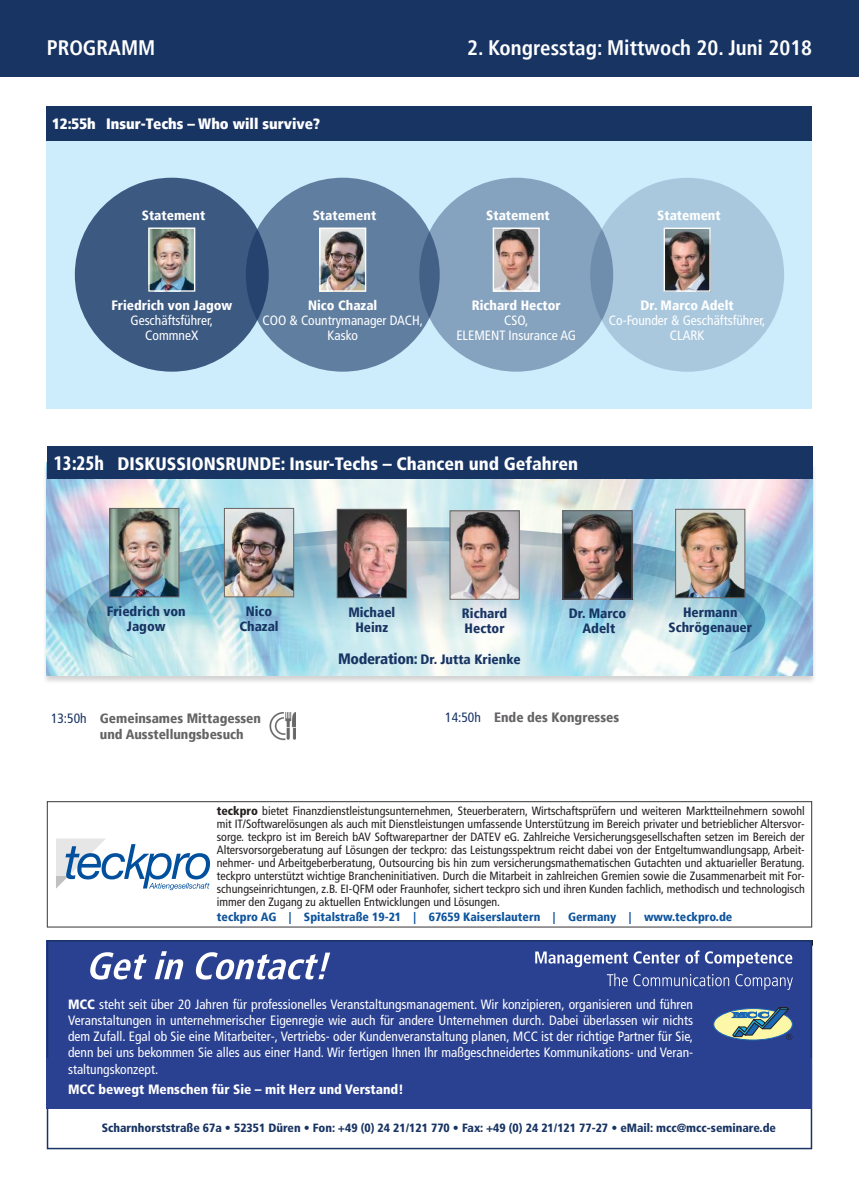
<style>
.page{position:relative;width:859px;height:1191px;background:#fff}
.page>*{position:absolute;margin:0;border:0;box-sizing:border-box;transform-origin:0 0}
.t1{font:700 condensed 21px "Frutiger LT";color:#fff}
.t2{font:900 condensed 18px "Frutiger LT Std";color:#fff}
.t3{font:900 condensed 18px "Frutiger";color:#fff}
.t4{font:900 condensed 15px "Frutiger LT";color:#fff}
.t5{font:condensed 13.5px/16.2px "Frutiger LT";color:#fff;text-align:center}
.t6{font:900 condensed 13.5px/15px "Frutiger";color:#183463;text-align:center}
.t7{font:900 condensed 13.5px "Frutiger";color:#fff}
.t8{font:900 condensed 13.5px/16.2px "Frutiger";color:#656365}
.t9{font:900 condensed 13.5px "Frutiger LT Std";color:#fff}
.t10{font:condensed 12px/13px "Frutiger LT";color:#241f1f;text-align:justify}
.t11{font:900 condensed 12px "Frutiger LT Std";color:#183463}
.t12{font:900 condensed 12px "Frutiger";color:#0e549c}
.s1{font-family:"Myriad Pro";font-weight:700;font-size:21px}
.s2{font-family:"Frutiger"}
.s3{font-family:"Frutiger LT";font-weight:400;color:#183463}
.s4{font-size:15px}
.s5{font-family:"Frutiger LT Std";font-weight:900}
</style>
<div class="page">
<div style="left:0;top:0;width:859px;height:76px;background:#183463"></div>
<div style="left:42px;top:462px;width:775px;height:222px;background:#241f1f;opacity:.4"></div>
<img style="left:47px;top:479px;width:765px;height:196px">
<img style="left:677px;top:511px;width:66px;height:85px">
<div style="left:675px;top:509px;width:70px;height:89px;border:1px solid #656365"></div>
<img style="left:111px;top:510px;width:66px;height:85px">
<div style="left:109px;top:508px;width:70px;height:89px;border:1px solid #656365"></div>
<img style="left:226px;top:510px;width:66px;height:85px">
<div style="left:224px;top:508px;width:70px;height:89px;border:1px solid #656365"></div>
<img style="left:339px;top:511px;width:66px;height:85px">
<div style="left:337px;top:509px;width:70px;height:89px;border:1px solid #656365"></div>
<img style="left:564px;top:512px;width:66px;height:85px">
<div style="left:562px;top:510px;width:70px;height:89px;border:1px solid #656365"></div>
<img style="left:452px;top:512px;width:66px;height:86px">
<div style="left:450px;top:510px;width:70px;height:90px;border:1px solid #656365"></div>
<div style="left:47px;top:446px;width:765px;height:33px;background:#183463"></div>
<img style="left:269px;top:712px;width:27px;height:28px">
<div style="left:47px;top:801px;width:765px;height:126px;background:#fff;border:1px solid #4e4b4c"></div>
<svg style="left:56px;top:838px;width:154px;height:52px"></svg>
<div style="left:47px;top:940px;width:765px;height:128px;background:#2a4091"></div>
<svg style="left:90px;top:951px;width:241px;height:28px"></svg>
<svg style="left:607px;top:973px;width:186px;height:17px"></svg>
<svg style="left:535px;top:950px;width:257px;height:17px"></svg>
<div style="left:714px;top:1008px;width:78px;height:32px;background:#fdf8a7;border-radius:50%"></div>
<svg style="left:731px;top:1007px;width:61px;height:33px"></svg>
<div style="left:47px;top:940px;width:765px;height:209px;border:2px solid #183463"></div>
<div style="left:47px;top:1058px;width:765px;height:50px;background:#2a4091"></div>
<div style="left:47px;top:140px;width:765px;height:269px;background:#cdedfc"></div>
<div style="left:47px;top:106px;width:765px;height:34px;background:#183463"></div>
<div style="left:75px;top:178px;width:194px;height:194px;background:#3c5981;border-radius:50%"></div>
<img style="left:150px;top:229px;width:43px;height:61px">
<div style="left:148px;top:227px;width:47px;height:65px;border:1px solid #fff"></div>
<div style="left:419px;top:178px;width:194px;height:194px;background:#85a3bf;border-radius:50%"></div>
<img style="left:495px;top:229px;width:43px;height:61px">
<div style="left:493px;top:227px;width:47px;height:65px;border:1px solid #fff"></div>
<div style="left:590px;top:178px;width:194px;height:194px;background:#a9c8de;border-radius:50%"></div>
<img style="left:666px;top:230px;width:43px;height:60px">
<div style="left:664px;top:228px;width:47px;height:64px;border:1px solid #fff"></div>
<svg style="left:246px;top:178px;width:194px;height:194px;background:#5c799c"></svg>
<img style="left:321px;top:229px;width:43px;height:61px">
<div style="left:319px;top:227px;width:47px;height:65px;border:1px solid #fff"></div>
<h1 class="t1" style="left:47px;top:35px;width:110px">Programm</h1>
<h1 class="t1" style="left:467px;top:35px;width:346px">2. Kongresstag: Mittwoch 20. Juni 2018</h1>
<p class="t4" style="left:52px;top:115px;width:270px">12:55h Insur-Techs – Who will survive?</p>
<p class="t7" style="left:142px;top:207px;width:65px">Statement</p>
<p class="t7" style="left:313px;top:207px;width:65px">Statement</p>
<p class="t7" style="left:486px;top:207px;width:65px">Statement</p>
<p class="t7" style="left:657px;top:207px;width:65px">Statement</p>
<p class="t7" style="left:111px;top:297px;width:122px">Friedrich von Jagow</p>
<p class="t5" style="left:130px;top:312px;width:84px;line-height:15px">Geschäftsführer,<br>CommneX</p>
<p class="t7" style="left:308px;top:297px;width:71px">Nico Chazal</p>
<p class="t5" style="left:262px;top:312px;width:162px;line-height:15px">COO &amp; Countrymanager DACH,<br>Kasko</p>
<p class="t7" style="left:472px;top:297px;width:90px">Richard Hector</p>
<p class="t5" style="left:456px;top:312px;width:121px;line-height:15px">CSO,<br>ELEMENT Insurance AG</p>
<p class="t7" style="left:640px;top:297px;width:95px">Dr. Marco Adelt</p>
<p class="t5" style="left:609px;top:312px;width:158px;line-height:15px">Co-Founder &amp; Geschäftsführer,<br>CLARK</p>
<h2 class="t3" style="left:54px;top:453px;width:75px"><span class="s1">13:25h</span> diskussion</h2>
<h2 class="t2" style="left:216px;top:453px;width:364px"><span class="s2">SRUNDE:</span> Insur-Techs – Chancen und Gefahren</h2>
<p class="t6" style="left:107px;top:603px;width:80px">Friedrich von<br>Jagow</p>
<p class="t6" style="left:239px;top:603px;width:41px">Nico<br>Chazal</p>
<p class="t6" style="left:348px;top:604px;width:49px">Michael<br>Heinz</p>
<p class="t6" style="left:569px;top:605px;width:59px">Dr. Marco<br>Adelt</p>
<p class="t6" style="left:462px;top:606px;width:47px;text-align:left">Richard<br>Hector</p>
<p class="t8" style="left:100px;top:710px;width:163px;text-indent:-49px"><span class="s3">13:50h</span> Gemeinsames Mittagessen und Ausstellungsbesuch</p>
<p class="t6" style="left:338px;top:651px;width:184px"><span class="s4">Moderation:</span> Dr. Jutta Krienke</p>
<p class="t8" style="left:445px;top:709px;width:175px"><span class="s3">14:50h</span> Ende des Kongresses</p>
<p class="t6" style="left:668px;top:604px;width:85px">Hermann<br>Schrögenauer</p>
<p class="t10" style="left:217px;top:804px;width:589px"><span class="s5">teckpro</span> bietet Finanzdienstleistungsunternehmen, Steuerberatern, Wirtschaftsprüfern und weiteren Marktteilnehmern sowohl mit IT/Softwarelösungen als auch mit Dienstleistungen umfassende Unterstützung im Bereich privater und betrieblicher Altersvor&shy;sorge. teckpro ist im Bereich bAV Softwarepartner der DATEV eG. Zahlreiche Versicherungsgesellschaften setzen im Bereich der Altersvorsorgeberatung auf Lösungen der teckpro: das Leistungsspektrum reicht dabei von der Entgeltumwandlungsapp, Arbeit&shy;nehmer- und Arbeitgeberberatung, Outsourcing bis hin zum versicherungsmathematischen Gutachten und aktuarieller Beratung. teckpro unterstützt wichtige Brancheninitiativen. Durch die Mitarbeit in zahlreichen Gremien sowie die Zusammenarbeit mit For&shy;schungseinrichtungen, z.B. EI-QFM oder Fraunhofer, sichert teckpro sich und ihren Kunden fachlich, methodisch und technologisch immer den Zugang zu aktuellen Entwicklungen und Lösungen.</p>
<p class="t12" style="left:217px;top:910px;width:517px">teckpro AG | Spitalstraße 19-21 | 67659 Kaiserslautern | Germany | www.teckpro.de</p>
<p class="t5" style="left:68px;top:996px;width:627px;text-align:justify"><span class="s5">MCC</span> steht seit über 20 Jahren für professionelles Veranstaltungsmanagement. Wir konzipieren, organisieren und führen Veranstaltungen in unternehmerischer Eigenregie wie auch für andere Unternehmen durch. Dabei überlassen wir nichts dem Zufall. Egal ob Sie eine Mitarbeiter-, Vertriebs- oder Kundenveranstaltung planen, MCC ist der richtige Partner für Sie, denn bei uns bekommen Sie alles aus einer Hand. Wir fertigen Ihnen Ihr maßgeschneidertes Kommunikations- und Veran&shy;staltungskonzept.</p>
<p class="t9" style="left:68px;top:1081px;width:337px">MCC bewegt Menschen für Sie – mit Herz und Verstand!</p>
<p class="t11" style="left:102px;top:1120px;width:676px">Scharnhorststraße 67a • 52351 Düren • Fon: +49 (0) 24 21/121 770 • Fax: +49 (0) 24 21/121 77-27 • eMail: mcc<span class="s2">@</span>mcc-seminare.de</p>
</div>
